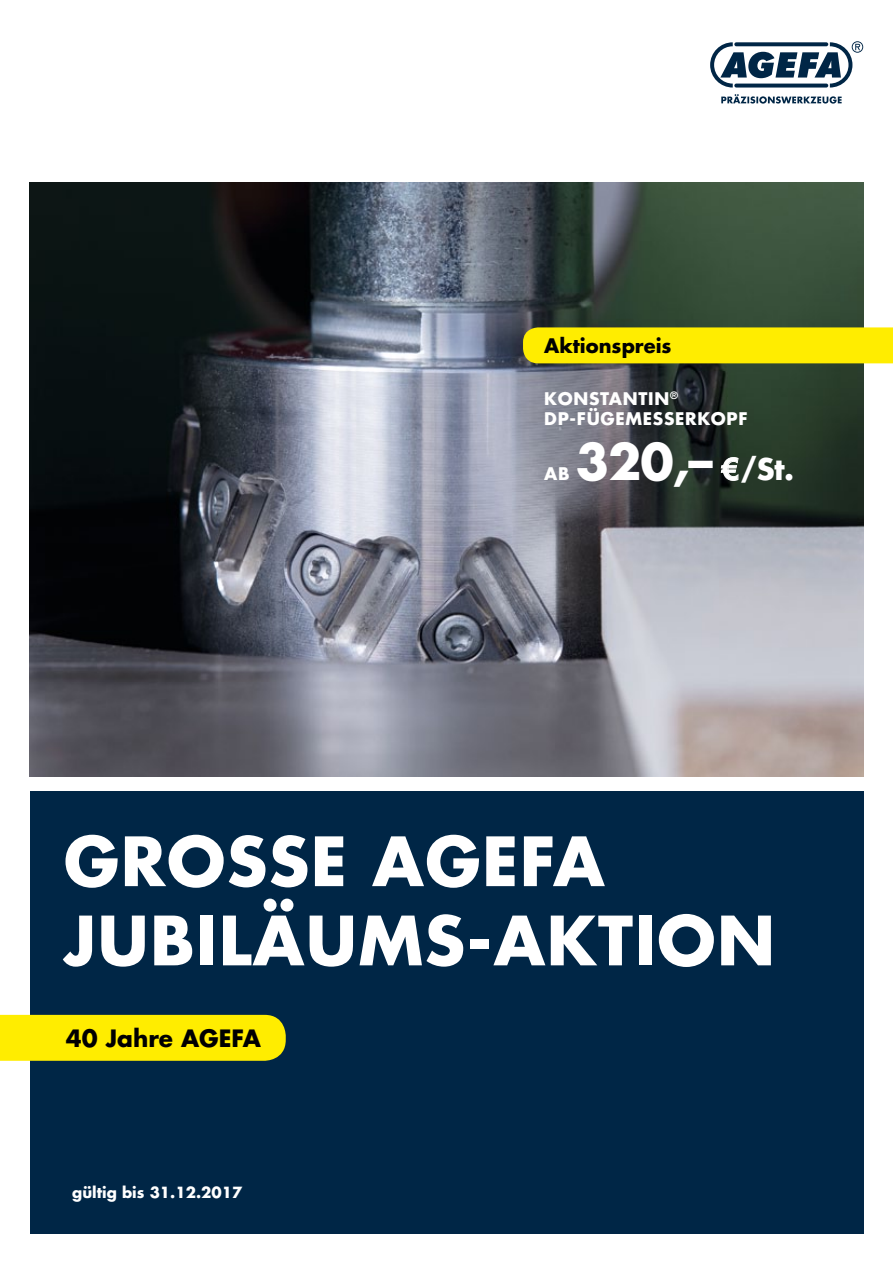
<style>
.page{position:relative;width:893px;height:1263px;background:#fff}
.page>*{position:absolute;margin:0;border:0;box-sizing:border-box;transform-origin:0 0}
.t1{font:700 66px/79.2px "Futura";letter-spacing:.02em;color:#fff}
.t2{font:700 48.6px "Futura";color:#fff}
.t3{font:700 23.25px "Futura";color:#000}
.t4{font:700 19.5px "Futura";color:#000}
.t5{font:700 16.95px/20.4px "Futura";letter-spacing:.04em;color:#fff}
.t6{font:700 15px "Futura";color:#fff}
.s1{font-family:"Arial";font-size:30.9px}
.s2{font-size:29.1px}
</style>
<div class="page">
<img style="left:30px;top:183px;width:833px;height:593px">
<div style="left:30px;top:791px;width:833px;height:442px;background:#002646"></div>
<svg style="left:710px;top:41px;width:153px;height:63px"></svg>
<div style="left:523px;top:327px;width:370px;height:36px;background:#ffed00"></div>
<svg style="left:721px;top:457px;width:18px;height:24px"></svg>
<div style="left:0;top:1015px;width:286px;height:46px;background:#ffed00"></div>
<p class="t4" style="left:544px;top:333px;width:129px">AKTIONSPREIS</p>
<p class="t5" style="left:544px;top:388px;width:135px">KONSTANTIN<sup>®<br></sup>DP-FÜGEME</p>
<p class="t5" style="left:653px;top:408px;width:85px">SSERKOPF</p>
<p class="t5" style="left:544px;top:463px;width:27px">AB</p>
<h2 class="t2" style="left:576px;top:429px;width:220px">320,– <span class="s1">€</span><span class="s2">/ST.</span></h2>
<h1 class="t1" style="left:64px;top:821px;width:713px">GROSSE AGEFA<br>JUBILÄUMS-AKTION</h1>
<h3 class="t3" style="left:66px;top:1023px;width:197px">40 JAHRE AGEFA</h3>
<p class="t6" style="left:72px;top:1183px;width:172px">GÜLTIG BIS 31.12.2017</p>
</div>
